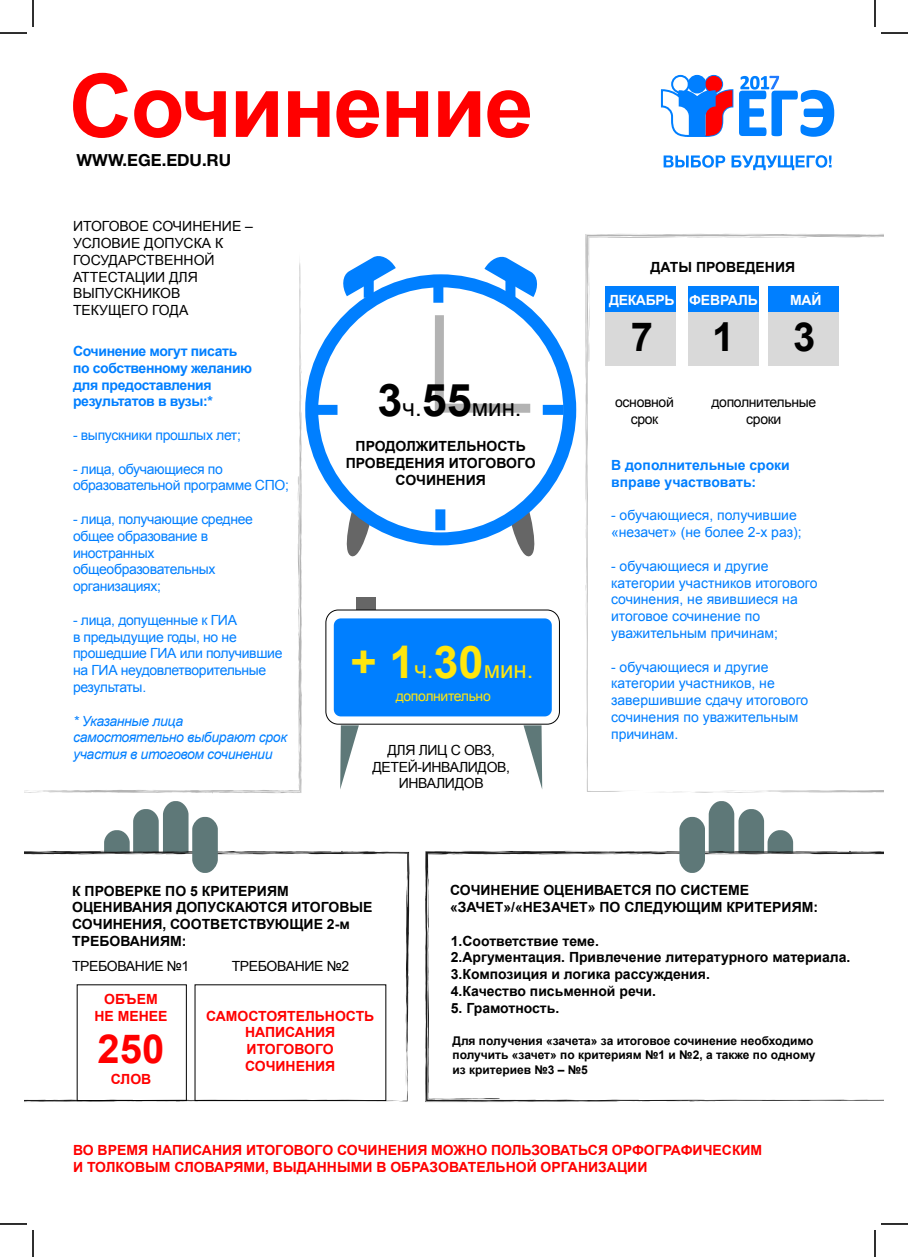
<style>
.page{position:relative;width:908px;height:1257px;background:#fff}
.page>*{position:absolute;margin:0;border:0;box-sizing:border-box;transform-origin:0 0}
.t1{font:700 88px "Arial";letter-spacing:-.02em;color:#f00}
.t2{font:700 40px "Arial";color:#000}
.t3{font:700 40px "Arial";color:#f00}
.t4{font:24px "Arial";color:#ffe60d}
.t5{font:24px "Arial";color:#000}
.t6{font:700 16.7px "Helvetica Neue Cyr";color:#000}
.t7{font:700 14px/16.8px "Arial";color:#000}
.t8{font:14px/16.8px "Arial";color:#007fff}
.t9{font:14px/16.8px "Arial";letter-spacing:-.025em;color:#007fff}
.t10{font:700 14px/16.8px "Arial";color:#f00;text-align:center}
.t11{font:14px/16.8px "Arial";letter-spacing:-.025em;color:#000;text-align:center}
.t12{font:14px/16.8px "Arial";color:#000}
.t13{font:700 14px/16.8px "Arial";letter-spacing:-.025em;color:#007fff}
.t14{font:italic 14px/16.8px "Arial";letter-spacing:-.025em;color:#007fff}
.t15{font:700 14px/16.8px "Arial";color:#007fff}
.t16{font:700 14px "Arial";letter-spacing:-.02em;color:#fff}
.t17{font:14px "Arial";letter-spacing:-.025em;color:#ffe60d}
.t18{font:700 12px/14.4px "Arial";color:#000}
.s1{font-weight:700;font-size:45px}
</style>
<div class="page">
<svg style="left:46px;top:264px;width:256px;height:529px"></svg>
<svg style="left:24px;top:790px;width:22px;height:3px"></svg>
<svg style="left:140px;top:790px;width:16px;height:2px"></svg>
<svg style="left:170px;top:790px;width:19px;height:3px"></svg>
<svg style="left:199px;top:790px;width:19px;height:3px"></svg>
<svg style="left:254px;top:791px;width:31px;height:1px"></svg>
<svg style="left:233px;top:790px;width:10px;height:3px"></svg>
<svg style="left:299px;top:725px;width:3px;height:8px"></svg>
<svg style="left:299px;top:742px;width:3px;height:51px"></svg>
<svg style="left:298px;top:663px;width:4px;height:5px"></svg>
<svg style="left:298px;top:686px;width:4px;height:18px"></svg>
<svg style="left:298px;top:388px;width:4px;height:262px"></svg>
<svg style="left:300px;top:333px;width:2px;height:48px"></svg>
<svg style="left:299px;top:262px;width:1px;height:16px"></svg>
<svg style="left:586px;top:234px;width:297px;height:558px"></svg>
<svg style="left:643px;top:790px;width:129px;height:3px"></svg>
<svg style="left:867px;top:234px;width:11px;height:4px"></svg>
<svg style="left:586px;top:583px;width:2px;height:89px"></svg>
<svg style="left:586px;top:516px;width:1px;height:37px"></svg>
<svg style="left:585px;top:234px;width:211px;height:276px"></svg>
<svg style="left:602px;top:790px;width:21px;height:2px"></svg>
<div style="left:605px;top:291px;width:71px;height:75px;background:#d9d9d9"></div>
<div style="left:605px;top:287px;width:71px;height:25px;background:#007fff"></div>
<div style="left:688px;top:291px;width:70px;height:75px;background:#d9d9d9"></div>
<div style="left:688px;top:287px;width:70px;height:25px;background:#007fff"></div>
<div style="left:769px;top:291px;width:70px;height:75px;background:#d9d9d9"></div>
<div style="left:769px;top:287px;width:70px;height:25px;background:#007fff"></div>
<svg style="left:346px;top:509px;width:24px;height:48px"></svg>
<svg style="left:511px;top:509px;width:24px;height:48px"></svg>
<div style="left:305px;top:274px;width:271px;height:271px;border:13px solid #007fff;border-radius:50%"></div>
<svg style="left:434px;top:306px;width:105px;height:107px"></svg>
<div style="left:317px;top:405px;width:20px;height:10px;background:#007fff"></div>
<div style="left:543px;top:405px;width:21px;height:10px;background:#007fff"></div>
<div style="left:433px;top:282px;width:10px;height:21px;background:#007fff"></div>
<div style="left:364px;top:277px;width:10px;height:21px;background:#007fff"></div>
<div style="left:505px;top:277px;width:10px;height:21px;background:#007fff"></div>
<div style="left:435px;top:509px;width:10px;height:21px;background:#007fff"></div>
<div style="left:329px;top:613px;width:228px;height:108px;background:#007fff;border-radius:12px"></div>
<div style="left:324px;top:608px;width:238px;height:118px;border:10px solid #fff;border-radius:12px"></div>
<svg style="left:340px;top:725px;width:19px;height:64px"></svg>
<svg style="left:523px;top:725px;width:19px;height:64px"></svg>
<div style="left:356px;top:597px;width:20px;height:12px;background:#666"></div>
<div style="left:325px;top:609px;width:235px;height:115px;border:1px solid #000;border-radius:12px"></div>
<svg style="left:343px;top:256px;width:53px;height:40px"></svg>
<svg style="left:484px;top:256px;width:53px;height:41px"></svg>
<svg style="left:24px;top:850px;width:385px;height:250px"></svg>
<svg style="left:365px;top:1048px;width:43px;height:53px"></svg>
<svg style="left:406px;top:874px;width:2px;height:7px"></svg>
<svg style="left:379px;top:851px;width:30px;height:3px"></svg>
<svg style="left:348px;top:853px;width:15px;height:2px"></svg>
<svg style="left:229px;top:852px;width:48px;height:2px"></svg>
<svg style="left:294px;top:851px;width:15px;height:4px"></svg>
<svg style="left:41px;top:851px;width:14px;height:4px"></svg>
<svg style="left:175px;top:1100px;width:64px;height:2px"></svg>
<svg style="left:24px;top:1000px;width:129px;height:102px"></svg>
<svg style="left:857px;top:853px;width:18px;height:2px"></svg>
<svg style="left:101px;top:801px;width:117px;height:98px"></svg>
<svg style="left:425px;top:801px;width:386px;height:301px"></svg>
<div style="left:77px;top:984px;width:110px;height:117px;border:1px solid #000"></div>
<div style="left:195px;top:984px;width:191px;height:117px;border:1px solid #000"></div>
<svg style="left:664px;top:155px;width:61px;height:13px"></svg>
<svg style="left:731px;top:155px;width:100px;height:15px"></svg>
<svg style="left:660px;top:74px;width:174px;height:63px"></svg>
<hr style="left:0;top:32px;width:27px;height:2px;background:#000">
<hr style="left:881px;top:32px;width:27px;height:2px;background:#000">
<hr style="left:32px;top:0;width:2px;height:27px;background:#000">
<hr style="left:32px;top:1230px;width:2px;height:27px;background:#000">
<hr style="left:874px;top:0;width:2px;height:27px;background:#000">
<hr style="left:874px;top:1230px;width:2px;height:27px;background:#000">
<svg style="left:0;top:33px;width:27px;height:1px"></svg>
<svg style="left:881px;top:33px;width:27px;height:1px"></svg>
<svg style="left:0;top:1223px;width:27px;height:1px"></svg>
<svg style="left:881px;top:1223px;width:27px;height:1px"></svg>
<svg style="left:33px;top:0;width:1px;height:27px"></svg>
<svg style="left:33px;top:1230px;width:1px;height:27px"></svg>
<svg style="left:875px;top:0;width:1px;height:27px"></svg>
<svg style="left:875px;top:1230px;width:1px;height:27px"></svg>
<h1 class="t1" style="left:69px;top:47px;width:466px">Сочинение</h1>
<p class="t6" style="left:76px;top:150px;width:156px">WWW.EGE.EDU.RU</p>
<p class="t12" style="left:73px;top:218px;width:181px">ИТОГОВОЕ СОЧИНЕНИЕ –<br>УСЛОВИЕ ДОПУСКА К<br>ГОСУДАРСТВЕННОЙ<br>АТТЕСТАЦИИ ДЛЯ<br>ВЫПУСКНИКОВ<br>ТЕКУЩЕГО ГОДА</p>
<p class="t13" style="left:73px;top:343px;width:181px">Сочинение могут писать по собственному желанию для предоставления результатов в вузы:*</p>
<p class="t9" style="left:73px;top:427px;width:169px">- выпускники прошлых лет;</p>
<p class="t9" style="left:73px;top:460px;width:217px">- лица, обучающиеся по образовательной программе СПО;</p>
<p class="t9" style="left:73px;top:511px;width:181px">- лица, получающие среднее общее образование в иностранных общеобразовательных организациях;</p>
<p class="t9" style="left:73px;top:611px;width:211px">- лица, допущенные к ГИА<br>в предыдущие годы, но не прошедшие ГИА или получившие на ГИА неудовлетворительные результаты.</p>
<p class="t14" style="left:73px;top:712px;width:215px">* Указанные лица самостоятельно выбирают срок участия в итоговом сочинении</p>
<h3 class="t5" style="left:377px;top:392px;width:146px"><span class="s1">3</span>ч.<span class="s1">55</span>мин.</h3>
<p class="t7" style="left:346px;top:438px;width:192px;text-align:center">ПРОДОЛЖИТЕЛЬНОСТЬ<br>ПРОВЕДЕНИЯ ИТОГОВОГО<br>СОЧИНЕНИЯ</p>
<h3 class="t4" style="left:351px;top:653px;width:184px"><span class="s1">+ 1</span>ч.<span class="s1">30</span>мин.</h3>
<p class="t17" style="left:396px;top:687px;width:97px">дополнительно</p>
<p class="t11" style="left:372px;top:741px;width:139px">ДЛЯ ЛИЦ С ОВЗ,<br>ДЕТЕЙ-ИНВАЛИДОВ,<br>ИНВАЛИДОВ</p>
<p class="t7" style="left:650px;top:259px;width:146px">ДАТЫ ПРОВЕДЕНИЯ</p>
<p class="t16" style="left:609px;top:290px;width:67px">ДЕКАБРЬ</p>
<h2 class="t2" style="left:631px;top:313px;width:24px">7</h2>
<h2 class="t2" style="left:712px;top:313px;width:24px">1</h2>
<p class="t16" style="left:689px;top:291px;width:70px">ФЕВРАЛЬ</p>
<p class="t16" style="left:790px;top:291px;width:33px">МАЙ</p>
<h2 class="t2" style="left:793px;top:313px;width:24px">3</h2>
<p class="t11" style="left:615px;top:394px;width:60px">основной срок</p>
<p class="t11" style="left:711px;top:394px;width:106px">дополнительные сроки</p>
<p class="t15" style="left:611px;top:457px;width:180px">В дополнительные сроки вправе участвовать:</p>
<p class="t8" style="left:611px;top:507px;width:192px">- обучающиеся, получившие «незачет» (не более 2-х раз);</p>
<p class="t8" style="left:611px;top:557px;width:208px">- обучающиеся и другие категории участников итогового сочинения, не явившиеся на итоговое сочинение по уважительным причинам;</p>
<p class="t8" style="left:611px;top:658px;width:199px">- обучающиеся и другие категории участников, не завершившие сдачу итогового сочинения по уважительным причинам.</p>
<p class="t7" style="left:72px;top:882px;width:302px">К ПРОВЕРКЕ ПО 5 КРИТЕРИЯМ<br>ОЦЕНИВАНИЯ ДОПУСКАЮТСЯ ИТОГОВЫЕ<br>СОЧИНЕНИЯ, СООТВЕТСТВУЮЩИЕ 2-м<br>ТРЕБОВАНИЯМ:</p>
<p class="t11" style="left:72px;top:957px;width:119px">ТРЕБОВАНИЕ №1</p>
<p class="t11" style="left:232px;top:957px;width:119px">ТРЕБОВАНИЕ №2</p>
<p class="t10" style="left:94px;top:991px;width:75px">ОБЪЕМ<br>НЕ МЕНЕЕ</p>
<h2 class="t3" style="left:98px;top:1025px;width:68px">250</h2>
<p class="t10" style="left:111px;top:1070px;width:42px">СЛОВ</p>
<p class="t10" style="left:206px;top:1007px;width:170px">САМОСТОЯТЕЛЬНОСТЬ<br>НАПИСАНИЯ<br>ИТОГОВОГО<br>СОЧИНЕНИЯ</p>
<p class="t7" style="left:450px;top:882px;width:370px">СОЧИНЕНИЕ ОЦЕНИВАЕТСЯ ПО СИСТЕМЕ «ЗАЧЕТ»/«НЕЗАЧЕТ» ПО СЛЕДУЮЩИМ КРИТЕРИЯМ:</p>
<p class="t7" style="left:451px;top:932px;width:401px">1.Соответствие теме.<br>2.Аргументация. Привлечение литературного материала.<br>3.Композиция и логика рассуждения.<br>4.Качество письменной речи.</p>
<p class="t7" style="left:451px;top:1000px;width:110px">5. Грамотность.</p>
<p class="t18" style="left:452px;top:1034px;width:364px">Для получения «зачета» за итоговое сочинение необходимо получить «зачет» по критериям №1 и №2, а также по одному из критериев №3 – №5</p>
<p class="t10" style="left:73px;top:1142px;width:691px;text-align:left">ВО ВРЕМЯ НАПИСАНИЯ ИТОГОВОГО СОЧИНЕНИЯ МОЖНО ПОЛЬЗОВАТЬСЯ ОРФОГРАФИЧЕСКИМ<br>И ТОЛКОВЫМ СЛОВАРЯМИ, ВЫДАННЫМИ В ОБРАЗОВАТЕЛЬНОЙ ОРГАНИЗАЦИИ</p>
</div>
